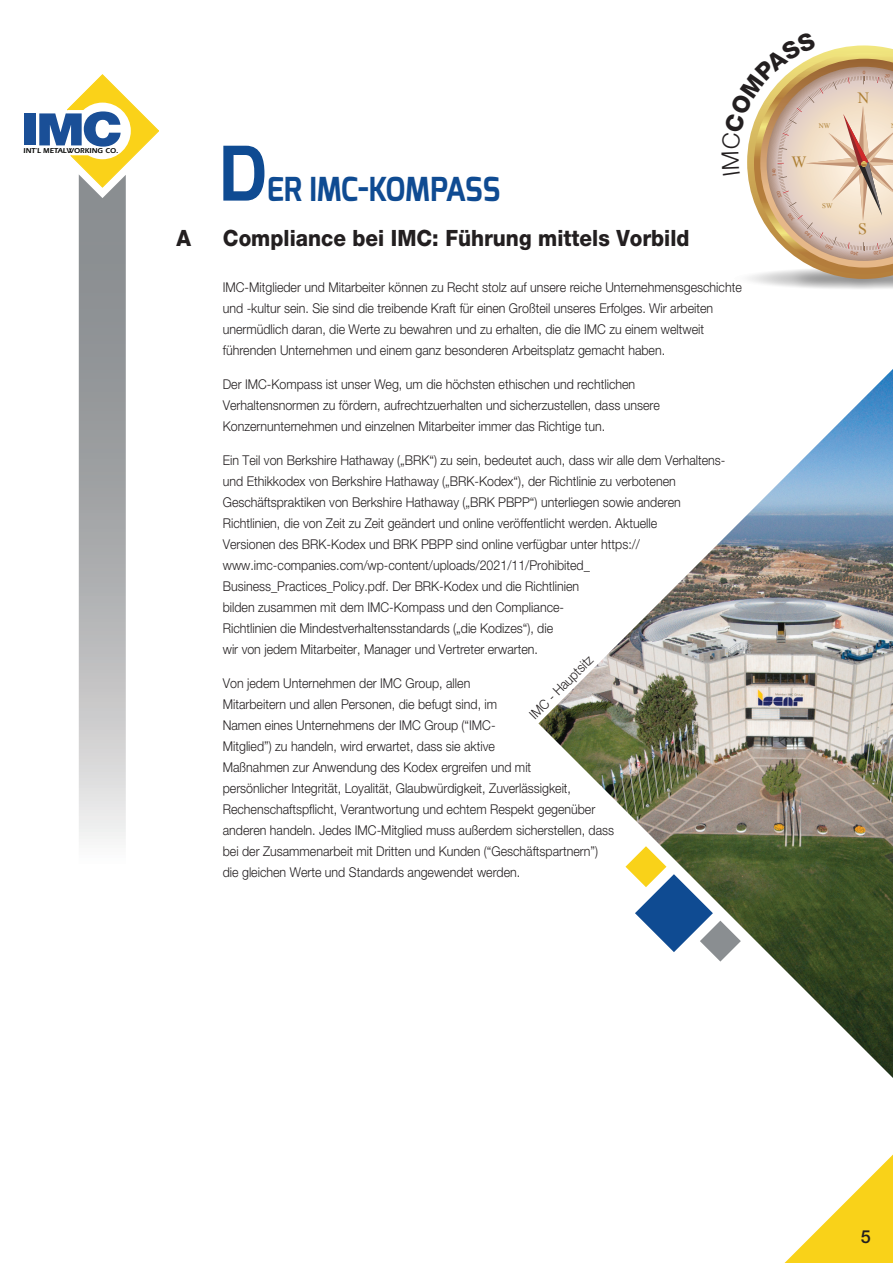
<style>
.page{position:relative;width:893px;height:1263px;background:#fff}
.page>*{position:absolute;margin:0;border:0;box-sizing:border-box;transform-origin:0 0}
.t1{font:700 75px "Exo";color:#0f4b92}
.t2{font:900 44.85px "Helvetica Neue LT Std";color:#1a4f97;scale:1.14 1}
.t3{font:700 33px "Exo";letter-spacing:-.01em;color:#0f4b92;scale:.9 1}
.t4{font:24px "Angsana New";color:#ae8035}
.t5{font:800 22.5px "Helvetica Neue LT Std";color:#231f20;scale:.92 1}
.t6{font:500 18px "Helvetica Neue LT Std";color:#231f20}
.t7{font:300 13.5px/21px "Helvetica Neue LT Std";color:#231f20;scale:.92 1}
.t8{font:10.5px "Angsana New";color:#ae8035}
.t9{font:600 7.35px "ITC Eras Std";letter-spacing:.01em;color:#040503}
.s1{font-size:47.1px}
</style>
<div class="page">
<svg style="left:784px;top:1154px;width:109px;height:109px"></svg>
<svg style="left:67px;top:74px;width:92px;height:765px"></svg>
<img style="left:538px;top:369px;width:355px;height:709px">
<svg style="left:625px;top:846px;width:116px;height:115px"></svg>
<svg style="left:747px;top:45px;width:146px;height:244px"></svg>
<h2 class="t2" style="left:21px;top:103px;width:90px">IM<span class="s1">C</span></h2>
<p class="t9" style="left:24px;top:146px;width:96px">INT’L METALWORKING CO.</p>
<h1 class="t1" style="left:219px;top:125px;width:50px">D</h1>
<h3 class="t3" style="left:267px;top:168px;width:261px">ER IMC-KOMPASS</h3>
<h3 class="t5" style="left:176px;top:224px;width:17px">A</h3>
<h3 class="t5" style="left:223px;top:224px;width:509px">Compliance bei IMC: Führung mittels Vorbild</h3>
<p class="t7" style="left:223px;top:277px;width:566px">IMC-Mitglieder und Mitarbeiter können zu Recht stolz auf unsere reiche Unternehmensgeschichte und -kultur sein. Sie sind die treibende Kraft für einen Großteil unseres Erfolges. Wir arbeiten unermüdlich daran, die Werte zu bewahren und zu erhalten, die die IMC zu einem weltweit führenden Unternehmen und einem ganz besonderen Arbeitsplatz gemacht haben.</p>
<p class="t7" style="left:223px;top:374px;width:477px">Der IMC-Kompass ist unser Weg, um die höchsten ethischen und rechtlichen<br>Verhaltensnormen zu fördern, aufrechtzuerhalten und sicherzustellen, dass unsere<br>Konzernunternehmen und einzelnen Mitarbeiter immer das Richtige tun.</p>
<p class="t7" style="left:223px;top:449px;width:548px">Ein Teil von Berkshire Hathaway („BRK“) zu sein, bedeutet auch, dass wir alle dem Verhaltens&shy;und Ethikkodex von Berkshire Hathaway („BRK-Kodex“), der Richtlinie zu verbotenen Geschäftspraktiken von Berkshire Hathaway („BRK PBPP“) unterliegen sowie anderen Richtlinien, die von Zeit zu Zeit geändert und online veröffentlicht werden. Aktuelle<br>Versionen des BRK-Kodex und BRK PBPP sind online verfügbar unter https:// www.imc-companies.com/wp-content/uploads/2021/11/Prohibited_ Business_Practices_Policy.pdf. Der BRK-Kodex und die Richtlinien<br>bilden zusammen mit dem IMC-Kompass und den Compliance-<br>Richtlinien die Mindestverhaltensstandards („die Kodizes“), die<br>wir von jedem Mitarbeiter, Manager und Vertreter erwarten.</p>
<p class="t7" style="left:223px;top:672px;width:427px">Von jedem Unternehmen der IMC Group, allen<br>Mitarbeitern und allen Personen, die befugt sind, im<br>Namen eines Unternehmens der IMC Group (“IMC-<br>Mitglied”) zu handeln, wird erwartet, dass sie aktive<br>Maßnahmen zur Anwendung des Kodex ergreifen und mit<br>persönlicher Integrität, Loyalität, Glaubwürdigkeit, Zuverlässigkeit, Rechenschaftspflicht, Verantwortung und echtem Respekt gegenüber anderen handeln. Jedes IMC-Mitglied muss außerdem sicherstellen, dass bei der Zusammenarbeit mit Dritten und Kunden (“Geschäftspartnern”) die gleichen Werte und Standards angewendet werden.</p>
<p class="t7" style="left:524px;top:709px;width:92px;rotate:-45deg">IMC - Hauptsitz</p>
<h3 class="t4" style="left:792px;top:145px;width:16px">W</h3>
<p class="t8" style="left:819px;top:119px;width:13px">NW</p>
<p class="t8" style="left:822px;top:198px;width:12px">SW</p>
<h3 class="t4" style="left:858px;top:80px;width:13px">N</h3>
<h3 class="t4" style="left:858px;top:211px;width:10px">S</h3>
<h3 class="t6" style="left:861px;top:1226px;width:12px">5</h3>
</div>
